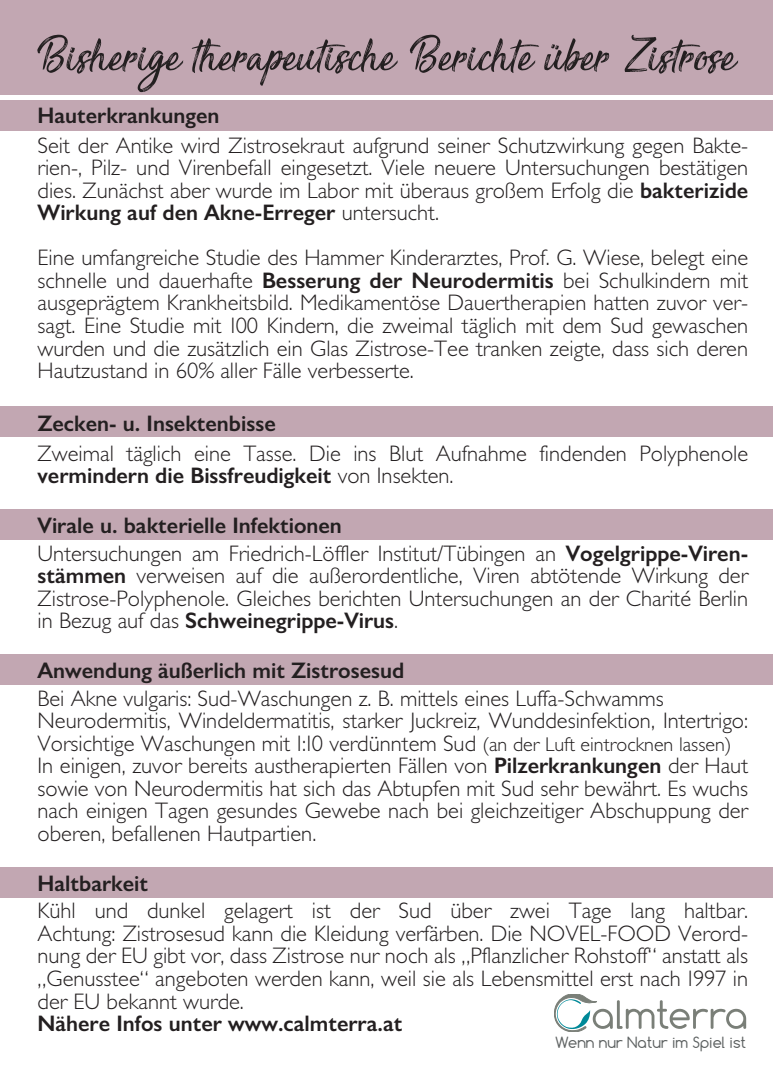
<style>
.page{position:relative;width:773px;height:1078px;background:#fff}
.page>*{position:absolute;margin:0;border:0;box-sizing:border-box;transform-origin:0 0}
.t1{font:62.5px "Sensations and Qualities";color:#231f20}
.t2{font:300 22.5px/22.5px "Gill Sans Hel";color:#231f20;text-align:justify}
.t3{font:22.5px "Gill Sans Hel Demi";color:#231f20}
.t4{font:14.75px "Comfortaa";color:#5d6161}
.s1{font-family:"Gill Sans Hel Demi";font-weight:400}
.s2{font-family:"Gill Sans Hel";font-weight:300}
.s3{font-size:20px}
</style>
<div class="page">
<div style="left:0;top:0;width:772px;height:94px;background:#c2a7b2"></div>
<svg style="left:554px;top:994px;width:192px;height:37px"></svg>
<div style="left:0;top:100px;width:772px;height:30px;background:#c2a7b2"></div>
<div style="left:0;top:406px;width:772px;height:31px;background:#c2a7b2"></div>
<div style="left:0;top:509px;width:772px;height:30px;background:#c2a7b2"></div>
<div style="left:0;top:654px;width:772px;height:30px;background:#c2a7b2"></div>
<div style="left:0;top:867px;width:772px;height:30px;background:#c2a7b2"></div>
<h1 class="t1" style="left:38px;top:25px;width:702px">Bisherige therapeutische Berichte über Zistrose</h1>
<p class="t3" style="left:38px;top:104px;width:183px">Hauterkrankungen</p>
<p class="t2" style="left:38px;top:135px;width:712px">Seit der Antike wird Zistrosekraut aufgrund seiner Schutzwirkung gegen Bakte&shy;rien-, Pilz- und Virenbefall eingesetzt. Viele neuere Untersuchungen bestätigen dies. Zunächst aber wurde im Labor mit überaus großem Erfolg die <span class="s1">bakterizide</span></p>
<p class="t3" style="left:38px;top:201px;width:403px">Wirkung auf den Akne-Erreger <span class="s2">untersucht.</span></p>
<p class="t2" style="left:38px;top:247px;width:712px">Eine umfangreiche Studie des Hammer Kinderarztes, Prof. G. Wiese, belegt eine schnelle und dauerhafte <span class="s1">Besserung der Neurodermitis</span> bei Schulkindern mit ausgeprägtem Krankheitsbild. Medikamentöse Dauertherapien hatten zuvor ver&shy;sagt. Eine Studie mit 100 Kindern, die zweimal täglich mit dem Sud gewaschen wurden und die zusätzlich ein Glas Zistrose-Tee tranken zeigte, dass sich deren Hautzustand in 60% aller Fälle verbesserte.</p>
<p class="t3" style="left:38px;top:411px;width:239px">Zecken- u. Insektenbisse</p>
<p class="t2" style="left:38px;top:442px;width:712px">Zweimal täglich eine Tasse. Die ins Blut Aufnahme findenden Polyphenole</p>
<p class="t3" style="left:38px;top:464px;width:417px">vermindern die Bissfreudigkeit <span class="s2">von Insekten.</span></p>
<p class="t3" style="left:38px;top:514px;width:306px">Virale u. bakterielle Infektionen</p>
<p class="t2" style="left:38px;top:542px;width:712px">Untersuchungen am Friedrich-Löffler Institut/Tübingen an <span class="s1">Vogelgrippe-Viren&shy;stämmen</span> verweisen auf die außerordentliche, Viren abtötende Wirkung der Zistrose-Polyphenole. Gleiches berichten Untersuchungen an der Charité Berlin</p>
<p class="t3" style="left:38px;top:609px;width:362px"><span class="s2">in Bezug auf das</span> Schweinegrippe-Virus<span class="s2">.</span></p>
<p class="t3" style="left:38px;top:659px;width:368px">Anwendung äußerlich mit Zistrosesud</p>
<p class="t2" style="left:38px;top:687px;width:712px;text-align:left">Bei Akne vulgaris: Sud-Waschungen z. B. mittels eines Luffa-Schwamms Neurodermitis, Windeldermatitis, starker Juckreiz, Wunddesinfektion, Intertrigo:<br>Vorsichtige Waschungen mit 1:10 verdünntem Sud <span class="s3">(an der Luft eintrocknen lassen)<br></span>In einigen, zuvor bereits austherapierten Fällen von <span class="s1">Pilzerkrankungen</span> der Haut sowie von Neurodermitis hat sich das Abtupfen mit Sud sehr bewährt. Es wuchs nach einigen Tagen gesundes Gewebe nach bei gleichzeitiger Abschuppung der oberen, befallenen Hautpartien.</p>
<p class="t3" style="left:38px;top:871px;width:112px">Haltbarkeit</p>
<p class="t2" style="left:38px;top:900px;width:712px">Kühl und dunkel gelagert ist der Sud über zwei Tage lang haltbar.<br>Achtung: Zistrosesud kann die Kleidung verfärben. Die NOVEL-FOOD Verord&shy;nung der EU gibt vor, dass Zistrose nur noch als „Pflanzlicher Rohstoff“ anstatt als „Genusstee“ angeboten werden kann, weil sie als Lebensmittel erst nach 1997 in der EU bekannt wurde.</p>
<p class="t3" style="left:38px;top:1011px;width:366px">Nähere Infos unter www.calmterra.at</p>
<p class="t4" style="left:555px;top:1032px;width:193px">Wenn nur Natur im Spiel ist</p>
</div>
